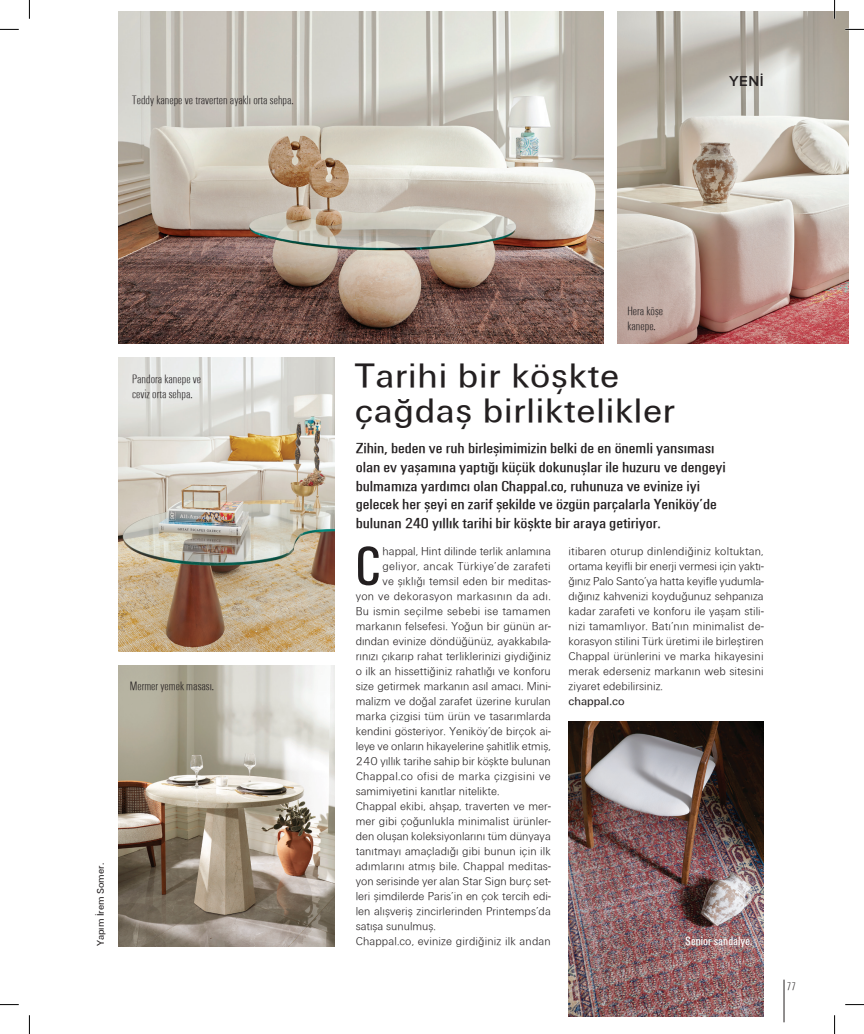
<style>
.page{position:relative;width:864px;height:1034px;background:#fff}
.page>*{position:absolute;margin:0;border:0;box-sizing:border-box;transform-origin:0 0}
.ANA_YAZI{font:56.88px "Unitus T Regular Condensedmaison";color:#231f20}
.TEKSAYFABASLIK{font:35px "Unitus T Regularmaison";letter-spacing:.02em;color:#231f20;scale:1.05 1}
.TEKSAYFASPOT{font:15px/18.8px "Unitus T Regular Condensedmaison";letter-spacing:-.005em;color:#231f20;scale:1.2 1}
.t1{font:600 15px "Proxima Nova";color:#231f20}
.RESIM_ALTI{font:12.5px/15px "Unitus T Light Condensedmaison";color:#231f20}
.RESIM_ALTI-2{font:12.5px "Unitus T Regular Condensedmaison";color:#fff}
.ANA_YAZI-2{font:11.88px/15px "Unitus T Lightmaison";letter-spacing:.005em;color:#231f20;text-align:justify}
.ANA_YAZI-3{font:11.88px "Unitus T Lightmaison";letter-spacing:.025em;color:#231f20}
.ANA_YAZI-4{font:11.88px "Unitus T Regularmaison";color:#231f20}
.t2{font:11.25px "Unitus T Light Condensedmaison";color:#231f20}
.IMZA{font:10px "Unitus T Regularmaison";color:#231f20}
</style>
<div class="page">
<img style="left:118px;top:12px;width:485px;height:331px">
<img style="left:617px;top:12px;width:230px;height:331px">
<hr style="left:783px;top:979px;width:1px;height:43px;background:#231f20">
<img style="left:118px;top:357px;width:216px;height:294px">
<img style="left:118px;top:665px;width:216px;height:280px">
<img style="left:568px;top:721px;width:195px;height:295px">
<svg style="left:0;top:29px;width:19px;height:1px"></svg>
<svg style="left:844px;top:29px;width:19px;height:1px"></svg>
<svg style="left:0;top:1004px;width:19px;height:1px"></svg>
<svg style="left:845px;top:1004px;width:18px;height:1px"></svg>
<svg style="left:29px;top:0;width:1px;height:19px"></svg>
<svg style="left:29px;top:1015px;width:1px;height:18px"></svg>
<p class="RESIM_ALTI" style="left:132px;top:92px;width:163px">Teddy kanepe ve traverten ayaklı orta sehpa.</p>
<p class="t1" style="left:728px;top:74px;width:36px">YENİ</p>
<p class="RESIM_ALTI" style="left:132px;top:371px;width:71px">Pandora kanepe ve ceviz orta sehpa.</p>
<p class="RESIM_ALTI" style="left:130px;top:677px;width:86px">Mermer yemek masası.</p>
<p class="IMZA" style="left:95px;top:945px;width:84px;rotate:-90deg">Yapım İrem Somer.</p>
<p class="RESIM_ALTI" style="left:627px;top:302px;width:37px">Hera köşe kanepe.</p>
<p class="TEKSAYFABASLIK" style="left:354px;top:355px;width:253px">Tarihi bir köşkte</p>
<p class="TEKSAYFABASLIK" style="left:354px;top:390px;width:307px">çağdaş birliktelikler</p>
<p class="TEKSAYFASPOT" style="left:355px;top:438px;width:310px">Zihin, beden ve ruh birleşimimizin belki de en önemli yansıması olan ev yaşamına yaptığı küçük dokunuşlar ile huzuru ve dengeyi bulmamıza yardımcı olan Chappal.co, ruhunuza ve evinize iyi gelecek her şeyi en zarif şekilde ve özgün parçalarla Yeniköy’de bulunan 240 yıllık tarihi bir köşkte bir araya getiriyor.</p>
<p class="ANA_YAZI" style="left:355px;top:532px;width:26px">C</p>
<p class="ANA_YAZI-2" style="left:382px;top:543px;width:169px">happal, Hint dilinde terlik anlamına</p>
<p class="ANA_YAZI-3" style="left:382px;top:559px;width:169px">geliyor, ancak Türkiye’de zarafeti</p>
<p class="ANA_YAZI-2" style="left:382px;top:573px;width:169px">ve şıklığı temsil eden bir meditas-</p>
<p class="ANA_YAZI-3" style="left:355px;top:589px;width:196px">yon ve dekorasyon markasının da adı.</p>
<p class="ANA_YAZI-3" style="left:355px;top:604px;width:196px">Bu ismin seçilme sebebi ise tamamen</p>
<p class="ANA_YAZI-2" style="left:355px;top:618px;width:196px">markanın felsefesi. Yoğun bir günün ar-</p>
<p class="ANA_YAZI-2" style="left:355px;top:633px;width:196px">dından evinize döndüğünüz, ayakkabıla-</p>
<p class="ANA_YAZI-2" style="left:355px;top:648px;width:196px">rınızı çıkarıp rahat terliklerinizi giydiğiniz</p>
<p class="ANA_YAZI-2" style="left:355px;top:663px;width:196px">o ilk an hissettiğiniz rahatlığı ve konforu</p>
<p class="ANA_YAZI-2" style="left:355px;top:678px;width:196px">size getirmek markanın asıl amacı. Mini-</p>
<p class="ANA_YAZI-2" style="left:355px;top:693px;width:196px">malizm ve doğal zarafet üzerine kurulan</p>
<p class="ANA_YAZI-2" style="left:355px;top:708px;width:196px">marka çizgisi tüm ürün ve tasarımlarda</p>
<p class="ANA_YAZI-2" style="left:355px;top:723px;width:196px">kendini gösteriyor. Yeniköy’de birçok ai-</p>
<p class="ANA_YAZI-2" style="left:355px;top:738px;width:196px">leye ve onların hikayelerine şahitlik etmiş,</p>
<p class="ANA_YAZI-2" style="left:355px;top:753px;width:196px">240 yıllık tarihe sahip bir köşkte bulunan</p>
<p class="ANA_YAZI-3" style="left:355px;top:769px;width:196px">Chappal.co ofisi de marka çizgisini ve</p>
<p class="ANA_YAZI-2" style="left:355px;top:783px;width:145px">samimiyetini kanıtlar nitelikte.</p>
<p class="ANA_YAZI-2" style="left:355px;top:798px;width:196px">Chappal ekibi, ahşap, traverten ve mer&shy;mer gibi çoğunlukla minimalist ürünler&shy;den oluşan koleksiyonlarını tüm dünyaya tanıtmayı amaçladığı gibi bunun için ilk adımlarını atmış bile. Chappal meditas&shy;yon serisinde yer alan Star Sign burç set&shy;leri şimdilerde Paris’in en çok tercih edi&shy;len alışveriş zincirlerinden Printemps’da satışa sunulmuş.</p>
<p class="ANA_YAZI-2" style="left:355px;top:933px;width:196px">Chappal.co, evinize girdiğiniz ilk andan</p>
<p class="ANA_YAZI-2" style="left:568px;top:543px;width:197px">itibaren oturup dinlendiğiniz koltuktan, ortama keyifli bir enerji vermesi için yaktı&shy;ğınız Palo Santo’ya hatta keyifle yudumla&shy;dığınız kahvenizi koyduğunuz sehpanıza kadar zarafeti ve konforu ile yaşam stili&shy;nizi tamamlıyor. Batı’nın minimalist de&shy;korasyon stilini Türk üretimi ile birleştiren Chappal ürünlerini ve marka hikayesini merak ederseniz markanın web sitesini ziyaret edebilirsiniz.</p>
<p class="ANA_YAZI-4" style="left:568px;top:694px;width:58px">chappal.co</p>
<p class="RESIM_ALTI-2" style="left:685px;top:933px;width:69px">Senior sandalye.</p>
<p class="t2" style="left:786px;top:979px;width:10px">77</p>
</div>
